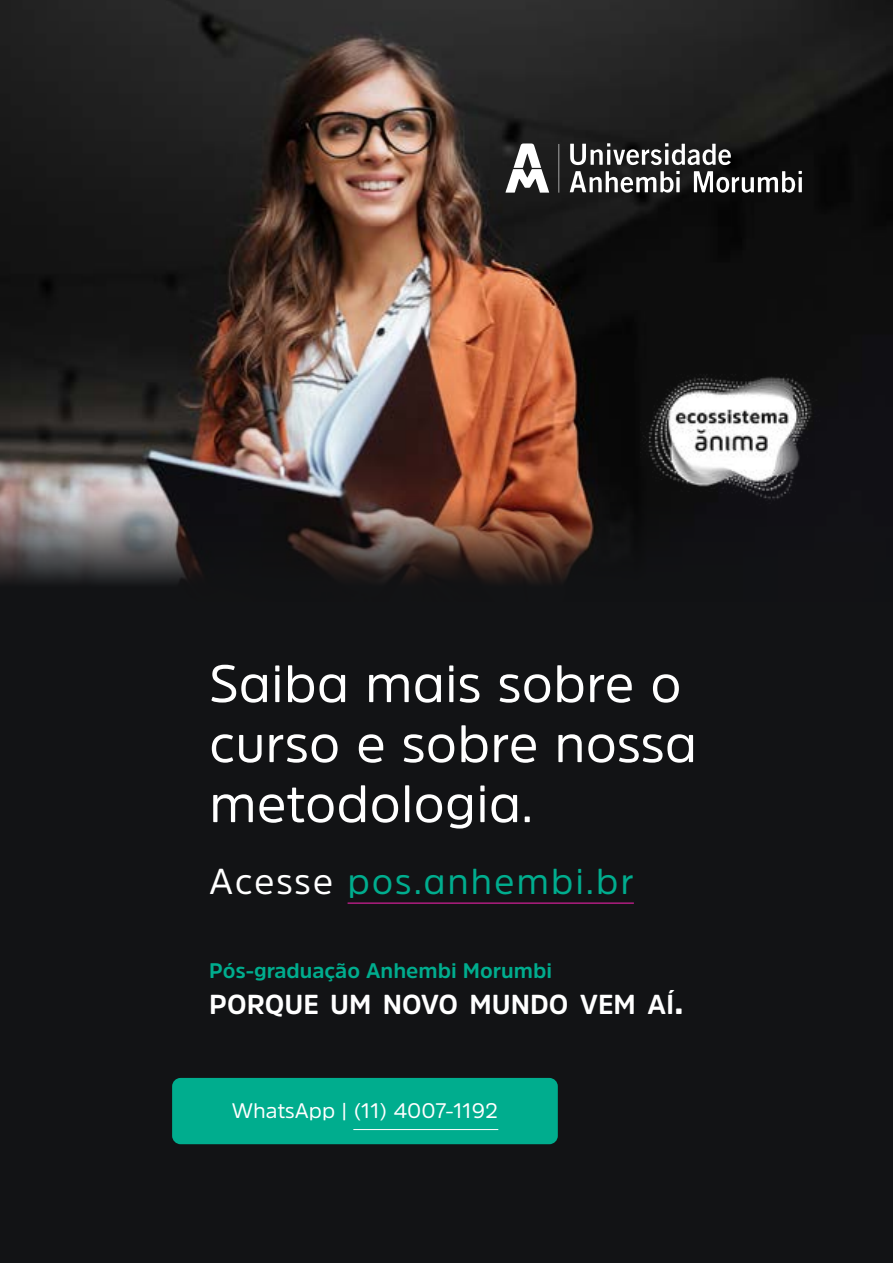
<style>
.page{position:relative;width:893px;height:1263px;background:#121315}
.page>*{position:absolute;margin:0;border:0;box-sizing:border-box;transform-origin:0 0}
.t1{font:52.5px/60px "Amsi Pro";color:#fff}
.t2{font:36px "Amsi Pro";letter-spacing:.05em;color:#00ad8e}
.t3{font:700 27.3px "Amsi Pro";color:#fff}
.t4{font:700 21px "Amsi Pro";color:#00ad8e}
.t5{font:21px "Amsi Pro";color:#fff}
.s1{color:#fff}
.s2{font-size:39px}
</style>
<div class="page">
<img style="left:0;top:0;width:893px;height:583px">
<div style="left:172px;top:1078px;width:386px;height:66px;background:#00ad8e;border-radius:9px"></div>
<hr style="left:353px;top:1129px;width:145px;height:1px;background:#fff">
<hr style="left:348px;top:902px;width:286px;height:2px;background:#b51e84">
<svg style="left:505px;top:143px;width:44px;height:50px"></svg>
<svg style="left:559px;top:144px;width:1px;height:49px"></svg>
<svg style="left:570px;top:143px;width:232px;height:50px"></svg>
<img style="left:640px;top:338px;width:229px;height:185px">
<p class="t1" style="left:209px;top:652px;width:490px">Saiba mais sobre o curso e sobre nossa metodologia.</p>
<p class="t2" style="left:209px;top:857px;width:426px"><span class="s1">Acesse</span> pos.anhembi.br</p>
<p class="t4" style="left:209px;top:956px;width:345px">Pós-graduação Anhembi Morumbi</p>
<p class="t3" style="left:209px;top:986px;width:476px">PORQUE UM NOVO MUNDO VEM AÍ<span class="s2">.</span></p>
<p class="t5" style="left:232px;top:1096px;width:268px">WhatsApp | (11) 4007-1192</p>
</div>
